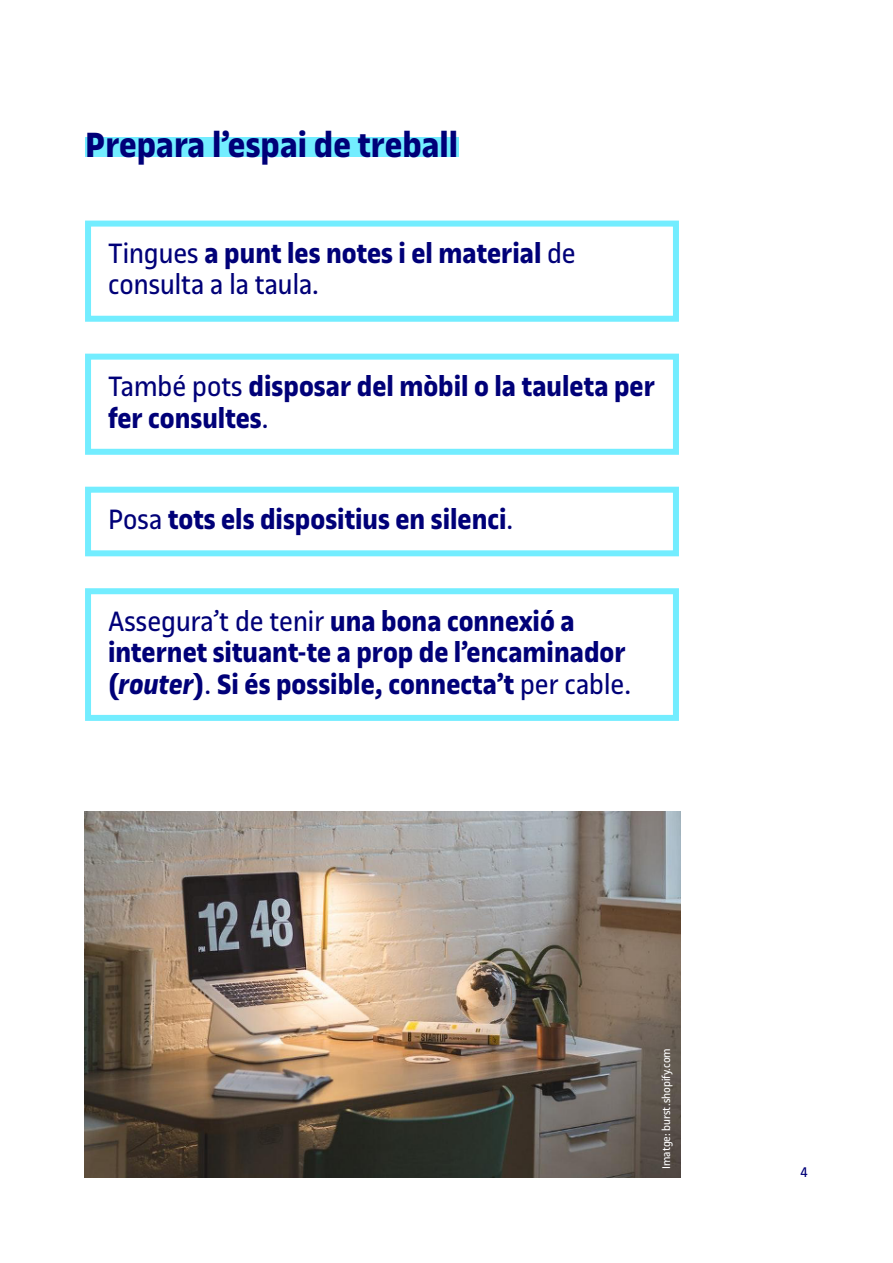
<style>
.page{position:relative;width:893px;height:1263px;background:#fff}
.page>*{position:absolute;margin:0;border:0;box-sizing:border-box;transform-origin:0 0}
.t1{font:700 37.5px "UOC Sans";color:#000078}
.t2{font:700 30px/31.5px "UOC Sans";color:#000078}
.t3{font:30px/31.5px "UOC Sans";color:#000078}
.t4{font:15px "UOC Sans";color:#000078}
.t5{font:12px "UOC Sans";color:#fff}
.s1{font-weight:700}
.s2{font-weight:400}
.s3{font-style:italic}
</style>
<div class="page">
<img style="left:84px;top:811px;width:596px;height:367px">
<div style="left:85px;top:221px;width:594px;height:101px;border:6px solid #73edff"></div>
<div style="left:85px;top:354px;width:594px;height:101px;border:6px solid #73edff"></div>
<div style="left:85px;top:487px;width:594px;height:69px;border:6px solid #73edff"></div>
<div style="left:85px;top:588px;width:594px;height:133px;border:6px solid #73edff"></div>
<div style="left:85px;top:137px;width:373px;height:20px;background:#73edff"></div>
<p class="t1" style="left:85px;top:123px;width:375px">Prepara l’espai de treball</p>
<p class="t3" style="left:108px;top:238px;width:469px">Tingues <span class="s1">a punt les notes i el material</span> de consulta a la taula.</p>
<p class="t2" style="left:108px;top:371px;width:548px"><span class="s2">També pots</span> disposar del mòbil o la tauleta per fer consultes<span class="s2">.</span></p>
<p class="t2" style="left:108px;top:504px;width:407px"><span class="s2">Posa</span> tots els dispositius en silenci<span class="s2">.</span></p>
<p class="t2" style="left:108px;top:605px;width:524px"><span class="s2">Assegura’t de tenir</span> una bona connexió a internet situant-te a prop de l’encaminador (<span class="s3">router</span>)<span class="s2">.</span> Si és possible, connecta’t <span class="s2">per cable.</span></p>
<p class="t5" style="left:660px;top:1169px;width:122px;rotate:-90deg">Imatge: burst.shopify.com</p>
<p class="t4" style="left:800px;top:1164px;width:9px">4</p>
</div>
